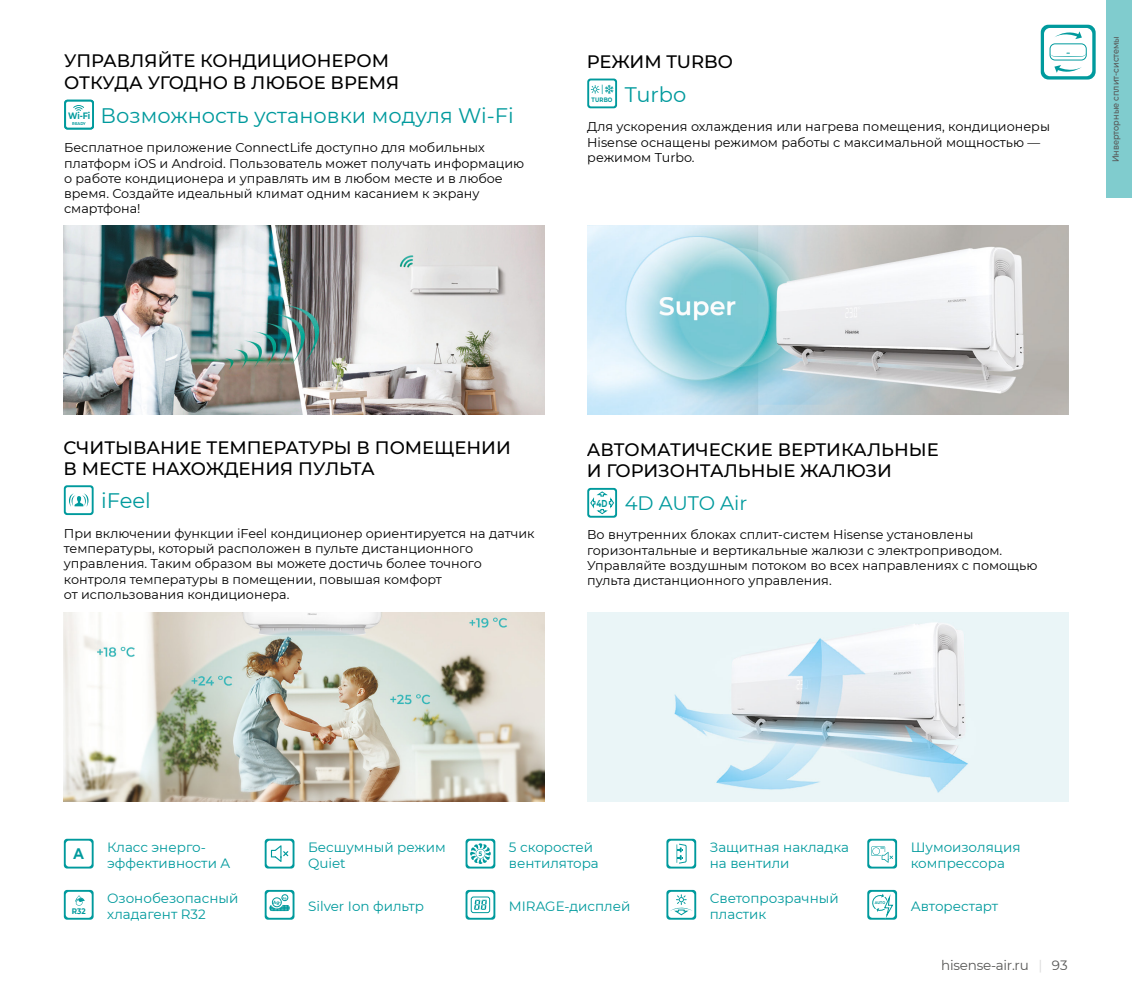
<style>
.page{position:relative;width:1132px;height:991px;background:#fff}
.page>*{position:absolute;margin:0;border:0;box-sizing:border-box;transform-origin:0 0}
.t1{font:21px "Montserrat";color:#009a9d}
.t2{font:19.5px "Montserrat";letter-spacing:-.005em;color:#009a9d}
.t3{font:500 18px/21.6px "Montserrat";color:#000}
.t4{font:700 15.3px "Montserrat";color:#009a9d;scale:.9 1}
.t5{font:13.5px/16.2px "Montserrat";color:#009a9d}
.t6{font:13.5px "Montserrat";letter-spacing:-.02em;color:#575756}
.t7{font:12.75px/15.3px "Montserrat";color:#000}
.t8{font:700 9.3px "Montserrat";color:#009a9d;scale:.87 1}
.t9{font:500 9px "Montserrat";color:#575756;scale:.9 1}
.t10{font:700 7.95px "Montserrat";color:#009a9d;scale:.9 1}
.t11{font:700 6.45px "Montserrat";letter-spacing:.035em;color:#009a9d;scale:.84 1}
.t12{font:700 6.45px "Montserrat";letter-spacing:.035em;color:#009a9d;scale:.9 1}
.t13{font:700 4.65px "Montserrat";color:#009a9d;scale:.9 1}
.t14{font:700 4.2px "Montserrat";color:#009a9d;scale:.9 1}
.t15{font:700 3.9px "Montserrat";color:#009a9d;scale:.9 1}
.t16{font:700 2.85px "Montserrat";color:#009a9d;scale:.9 1}
.s1{color:#dadada}
</style>
<div class="page">
<div style="left:1106px;top:0;width:25px;height:198px;background:#80ccce"></div>
<svg style="left:1040px;top:24px;width:55px;height:56px"></svg>
<svg style="left:64px;top:839px;width:30px;height:29px"></svg>
<div style="left:66px;top:840px;width:26px;height:26px;background:#fff;border-radius:3px"></div>
<svg style="left:264px;top:839px;width:30px;height:29px"></svg>
<div style="left:266px;top:840px;width:26px;height:26px;background:#fff;border-radius:3px"></div>
<svg style="left:271px;top:845px;width:17px;height:17px"></svg>
<svg style="left:465px;top:839px;width:30px;height:29px"></svg>
<div style="left:467px;top:840px;width:26px;height:26px;background:#fff;border-radius:3px"></div>
<svg style="left:470px;top:843px;width:20px;height:21px"></svg>
<svg style="left:666px;top:839px;width:30px;height:29px"></svg>
<div style="left:668px;top:840px;width:26px;height:26px;background:#fff;border-radius:3px"></div>
<svg style="left:676px;top:843px;width:10px;height:21px"></svg>
<svg style="left:867px;top:839px;width:29px;height:29px"></svg>
<div style="left:868px;top:840px;width:26px;height:26px;background:#fff;border-radius:3px"></div>
<svg style="left:871px;top:846px;width:21px;height:17px"></svg>
<svg style="left:64px;top:890px;width:30px;height:29px"></svg>
<div style="left:66px;top:892px;width:26px;height:26px;background:#fff;border-radius:3px"></div>
<svg style="left:75px;top:895px;width:10px;height:10px"></svg>
<svg style="left:264px;top:890px;width:30px;height:29px"></svg>
<div style="left:266px;top:892px;width:26px;height:26px;background:#fff;border-radius:3px"></div>
<svg style="left:269px;top:894px;width:20px;height:17px"></svg>
<div style="left:281px;top:894px;width:7px;height:7px;border:1px solid #009a9d;border-radius:50%"></div>
<svg style="left:465px;top:890px;width:30px;height:29px"></svg>
<svg style="left:467px;top:892px;width:26px;height:26px"></svg>
<div style="left:471px;top:897px;width:18px;height:16px;border:1px solid #009a9d;border-radius:2px"></div>
<svg style="left:474px;top:900px;width:12px;height:10px"></svg>
<svg style="left:666px;top:890px;width:30px;height:29px"></svg>
<div style="left:668px;top:892px;width:26px;height:26px;background:#fff;border-radius:3px"></div>
<svg style="left:670px;top:894px;width:22px;height:21px"></svg>
<svg style="left:867px;top:890px;width:29px;height:29px"></svg>
<svg style="left:868px;top:892px;width:26px;height:26px"></svg>
<svg style="left:870px;top:893px;width:22px;height:25px"></svg>
<svg style="left:587px;top:79px;width:30px;height:29px"></svg>
<img style="left:587px;top:226px;width:480px;height:189px">
<img style="left:64px;top:226px;width:480px;height:189px">
<svg style="left:64px;top:100px;width:30px;height:29px"></svg>
<img style="left:64px;top:612px;width:480px;height:189px">
<svg style="left:64px;top:485px;width:30px;height:30px"></svg>
<img style="left:587px;top:612px;width:480px;height:189px">
<svg style="left:587px;top:488px;width:30px;height:30px"></svg>
<h3 class="t3" style="left:64px;top:50px;width:336px">УПРАВЛЯЙТЕ КОНДИЦИОНЕРОМ<br>ОТКУДА УГОДНО В ЛЮБОЕ ВРЕМЯ</h3>
<p class="t8" style="left:68px;top:109px;width:27px">Wi-Fi</p>
<p class="t14" style="left:72px;top:120px;width:17px">READY</p>
<h1 class="t1" style="left:100px;top:101px;width:414px">Возможность установки модуля Wi-Fi</h1>
<p class="t7" style="left:64px;top:140px;width:461px">Бесплатное приложение ConnectLife доступно для мобильных платформ iOS и Android. Пользователь может получать информацию о работе кондиционера и управлять им в любом месте и в любое время. Создайте идеальный климат одним касанием к экрану смартфона!</p>
<h3 class="t3" style="left:586px;top:51px;width:147px">РЕЖИМ TURBO</h3>
<p class="t11" style="left:591px;top:95px;width:26px">TURBO</p>
<h1 class="t1" style="left:624px;top:80px;width:63px">Turbo</h1>
<p class="t7" style="left:587px;top:119px;width:464px">Для ускорения охлаждения или нагрева помещения, кондиционеры<br>Hisense оснащены режимом работы с максимальной мощностью — режимом Turbo.</p>
<p class="t9" style="left:1108px;top:162px;width:142px;rotate:-90deg">Инверторные сплит-системы</p>
<h3 class="t3" style="left:63px;top:436px;width:449px">СЧИТЫВАНИЕ ТЕМПЕРАТУРЫ В ПОМЕЩЕНИИ<br>В МЕСТЕ НАХОЖДЕНИЯ ПУЛЬТА</h3>
<h1 class="t1" style="left:101px;top:486px;width:51px">iFeel</h1>
<p class="t7" style="left:64px;top:525px;width:472px">При включении функции iFeel кондиционер ориентируется на датчик температуры, который расположен в пульте дистанционного управления. Таким образом вы можете достичь более точного контроля температуры в помещении, повышая комфорт<br>от использования кондиционера.</p>
<h3 class="t3" style="left:586px;top:437px;width:353px">АВТОМАТИЧЕСКИЕ ВЕРТИКАЛЬНЫЕ<br>И ГОРИЗОНТАЛЬНЫЕ ЖАЛЮЗИ</h3>
<h2 class="t2" style="left:596px;top:489px;width:152px"><sup>4D</sup> 4D AUTO Air</h2>
<p class="t7" style="left:587px;top:526px;width:451px">Во внутренних блоках сплит-систем Hisense установлены горизонтальные и вертикальные жалюзи с электроприводом.<br>Управляйте воздушным потоком во всех направлениях с помощью пульта дистанционного управления.</p>
<p class="t4" style="left:73px;top:842px;width:14px">А</p>
<p class="t5" style="left:107px;top:838px;width:124px">Класс энерго&shy;эффективности A</p>
<p class="t5" style="left:308px;top:838px;width:139px">Бесшумный режим<br>Quiet</p>
<p class="t12" style="left:478px;top:849px;width:5px">5</p>
<p class="t5" style="left:509px;top:838px;width:91px">5 скоростей вентилятора</p>
<p class="t5" style="left:709px;top:838px;width:140px">Защитная накладка на вентили</p>
<p class="t5" style="left:910px;top:838px;width:111px">Шумоизоляция компрессора</p>
<p class="t10" style="left:72px;top:906px;width:17px">R32</p>
<p class="t5" style="left:107px;top:890px;width:133px">Озонобезопасный хладагент R32</p>
<p class="t13" style="left:273px;top:898px;width:10px">Ag-</p>
<p class="t5" style="left:308px;top:898px;width:117px">Silver Ion фильтр</p>
<p class="t5" style="left:509px;top:898px;width:123px">MIRAGE-дисплей</p>
<p class="t5" style="left:709px;top:890px;width:130px">Светопрозрачный пластик</p>
<p class="t15" style="left:874px;top:900px;width:13px">AUTO</p>
<p class="t5" style="left:910px;top:898px;width:89px">Авторестарт</p>
<p class="t16" style="left:282px;top:895px;width:7px">Ag-</p>
<p class="t6" style="left:941px;top:955px;width:128px">hisense-air.ru <span class="s1">|</span> 93</p>
</div>
